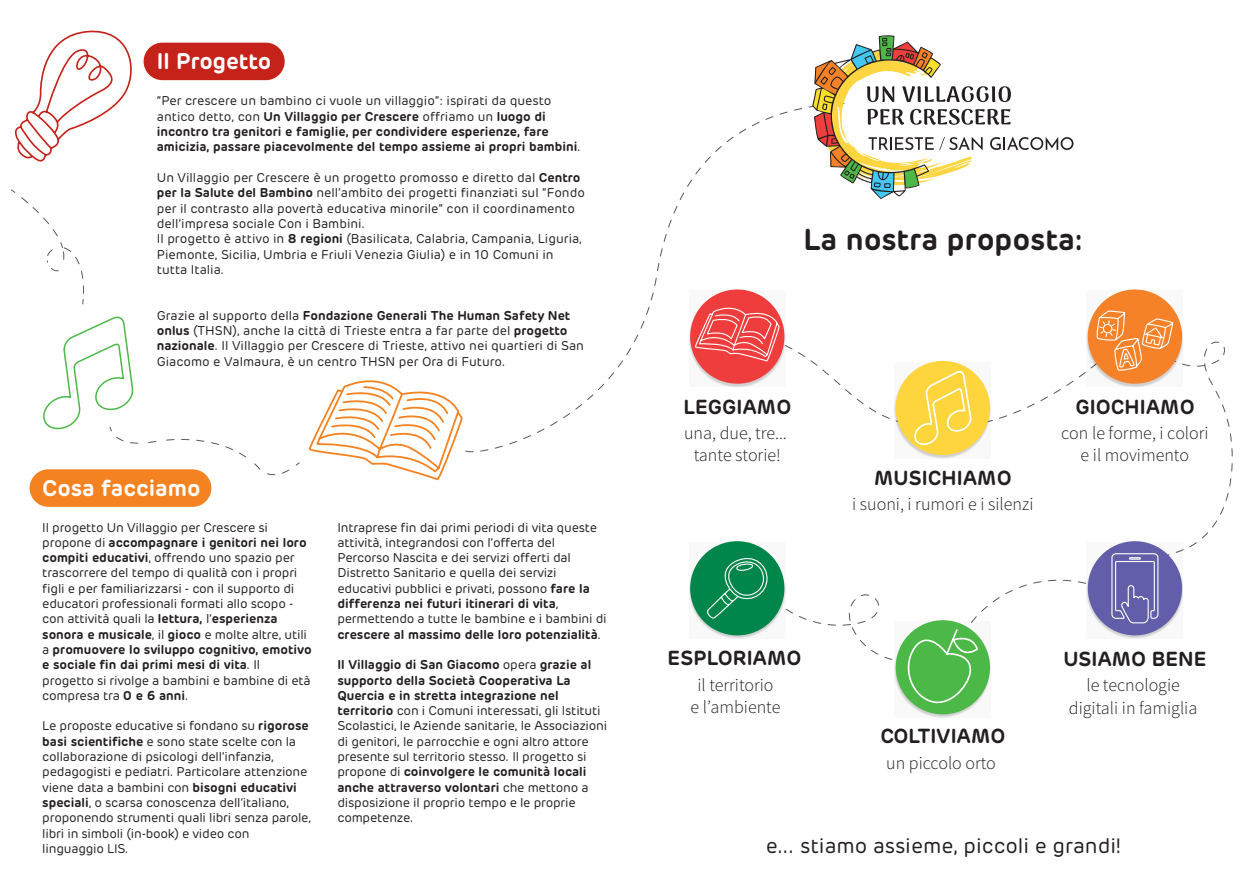
<style>
.page{position:relative;width:1259px;height:893px;background:#fff}
.page>*{position:absolute;margin:0;border:0;box-sizing:border-box;transform-origin:0 0}
.t1{font:600 30px "Rubrik";color:#231f20}
.t2{font:600 22.5px "Rubrik";color:#fff}
.t3{font:21px "Rubrik";color:#231f20}
.t4{font:600 20.25px "Rubrik";letter-spacing:.01em;color:#231f20}
.t5{font:300 18px/22.4px "Source Sans Pro";color:#231f20;text-align:center}
.t6{font:12.75px/15.3px "Rubrik";letter-spacing:-.015em;color:#231f20}
.t7{font:600 12.75px/15.3px "Rubrik";color:#231f20}
.s1{font-weight:400}
.s2{font-weight:600}
</style>
<div class="page">
<div style="left:144px;top:43px;width:141px;height:37px;background:#c5221a;border-radius:19px"></div>
<div style="left:30px;top:469px;width:181px;height:38px;background:#f58220;border-radius:19px"></div>
<svg style="left:11px;top:189px;width:73px;height:116px"></svg>
<svg style="left:14px;top:30px;width:118px;height:132px"></svg>
<svg style="left:308px;top:380px;width:155px;height:101px"></svg>
<svg style="left:43px;top:316px;width:257px;height:160px"></svg>
<div style="left:1086px;top:290px;width:97px;height:97px;background:#f9f9f9"></div>
<div style="left:1087px;top:289px;width:95px;height:95px;background:#f58229;border-radius:50%"></div>
<svg style="left:689px;top:569px;width:5px;height:42px"></svg>
<svg style="left:920px;top:712px;width:44px;height:6px"></svg>
<svg style="left:694px;top:302px;width:539px;height:410px"></svg>
<svg style="left:465px;top:106px;width:380px;height:352px"></svg>
<svg style="left:812px;top:35px;width:261px;height:164px"></svg>
<h2 class="t2" style="left:157px;top:47px;width:116px">Il Progetto</h2>
<p class="t7" style="left:157px;top:93px;width:425px"><span class="s1">“Per crescere un bambino ci vuole un villaggio”: ispirati da questo antico detto, con</span> Un Villaggio per Crescere <span class="s1">offriamo un</span> luogo di incontro tra genitori e famiglie, per condividere esperienze, fare amicizia, passare piacevolmente del tempo assieme ai propri bambini<span class="s1">.</span></p>
<p class="t6" style="left:157px;top:170px;width:429px">Un Villaggio per Crescere è un progetto promosso e diretto dal <span class="s2">Centro per la Salute del Bambino</span> nell’ambito dei progetti finanziati sul “Fondo per il contrasto alla povertà educativa minorile” con il coordinamento dell’impresa sociale Con i Bambini.<br>Il progetto è attivo in <span class="s2">8 regioni</span> (Basilicata, Calabria, Campania, Liguria, Piemonte, Sicilia, Umbria e Friuli Venezia Giulia) e in 10 Comuni in tutta Italia.</p>
<p class="t6" style="left:157px;top:308px;width:428px">Grazie al supporto della <span class="s2">Fondazione Generali The Human Safety Net onlus</span> (THSN), anche la città di Trieste entra a far parte del <span class="s2">progetto nazionale</span>. Il Villaggio per Crescere di Trieste, attivo nei quartieri di San Giacomo e Valmaura, è un centro THSN per Ora di Futuro.</p>
<h2 class="t2" style="left:42px;top:474px;width:160px">Cosa facciamo</h2>
<p class="t6" style="left:42px;top:520px;width:271px">Il progetto Un Villaggio per Crescere si propone di <span class="s2">accompagnare i genitori nei loro compiti educativi</span>, offrendo uno spazio per trascorrere del tempo di qualità con i propri figli e per familiarizzarsi - con il supporto di educatori professionali formati allo scopo - con attività quali la <span class="s2">lettura,</span> l’<span class="s2">esperienza sonora e musicale</span>, il <span class="s2">gioco</span> e molte altre, utili a <span class="s2">promuovere lo sviluppo cognitivo, emotivo e sociale fin dai primi mesi di vita</span>. Il progetto si rivolge a bambini e bambine di età compresa tra <span class="s2">0 e 6 anni</span>.</p>
<p class="t6" style="left:42px;top:719px;width:270px">Le proposte educative si fondano su <span class="s2">rigorose basi scientifiche</span> e sono state scelte con la collaborazione di psicologi dell’infanzia, pedagogisti e pediatri. Particolare attenzione viene data a bambini con <span class="s2">bisogni educativi speciali</span>, o scarsa conoscenza dell’italiano, proponendo strumenti quali libri senza parole, libri in simboli (in-book) e video con linguaggio LIS.</p>
<p class="t6" style="left:337px;top:520px;width:271px">Intraprese fin dai primi periodi di vita queste attività, integrandosi con l’offerta del Percorso Nascita e dei servizi offerti dal Distretto Sanitario e quella dei servizi educativi pubblici e privati, possono <span class="s2">fare la differenza nei futuri itinerari di vita</span>, permettendo a tutte le bambine e i bambini di <span class="s2">crescere al massimo delle loro potenzialità</span>.</p>
<p class="t6" style="left:337px;top:657px;width:271px"><span class="s2">Il Villaggio di San Giacomo</span> opera <span class="s2">grazie al supporto della Società Cooperativa La Quercia e in stretta integrazione nel territorio</span> con i Comuni interessati, gli Istituti Scolastici, le Aziende sanitarie, le Associazioni di genitori, le parrocchie e ogni altro attore presente sul territorio stesso. Il progetto si propone di <span class="s2">coinvolgere le comunità locali anche attraverso volontari</span> che mettono a disposizione il proprio tempo e le proprie competenze.</p>
<h1 class="t1" style="left:803px;top:221px;width:281px">La nostra proposta:</h1>
<h3 class="t4" style="left:683px;top:394px;width:109px">LEGGIAMO</h3>
<h3 class="t5" style="left:684px;top:422px;width:104px">una, due, tre... tante storie!</h3>
<h3 class="t4" style="left:874px;top:465px;width:139px">MUSICHIAMO</h3>
<h3 class="t5" style="left:852px;top:493px;width:183px">i suoni, i rumori e i silenzi</h3>
<h3 class="t4" style="left:1075px;top:394px;width:121px">GIOCHIAMO</h3>
<h3 class="t5" style="left:1061px;top:422px;width:149px;line-height:21.6px">con le forme, i colori e il movimento</h3>
<h3 class="t4" style="left:667px;top:645px;width:135px">ESPLORIAMO</h3>
<h3 class="t5" style="left:690px;top:673px;width:91px">il territorio<br>e l’ambiente</h3>
<h3 class="t4" style="left:880px;top:723px;width:126px">COLTIVIAMO</h3>
<h3 class="t5" style="left:886px;top:752px;width:111px">un piccolo orto</h3>
<h3 class="t4" style="left:1063px;top:646px;width:144px">USIAMO BENE</h3>
<h3 class="t5" style="left:1069px;top:674px;width:130px">le tecnologie digitali in famiglia</h3>
<h3 class="t3" style="left:765px;top:833px;width:356px">e... stiamo assieme, piccoli e grandi!</h3>
</div>
